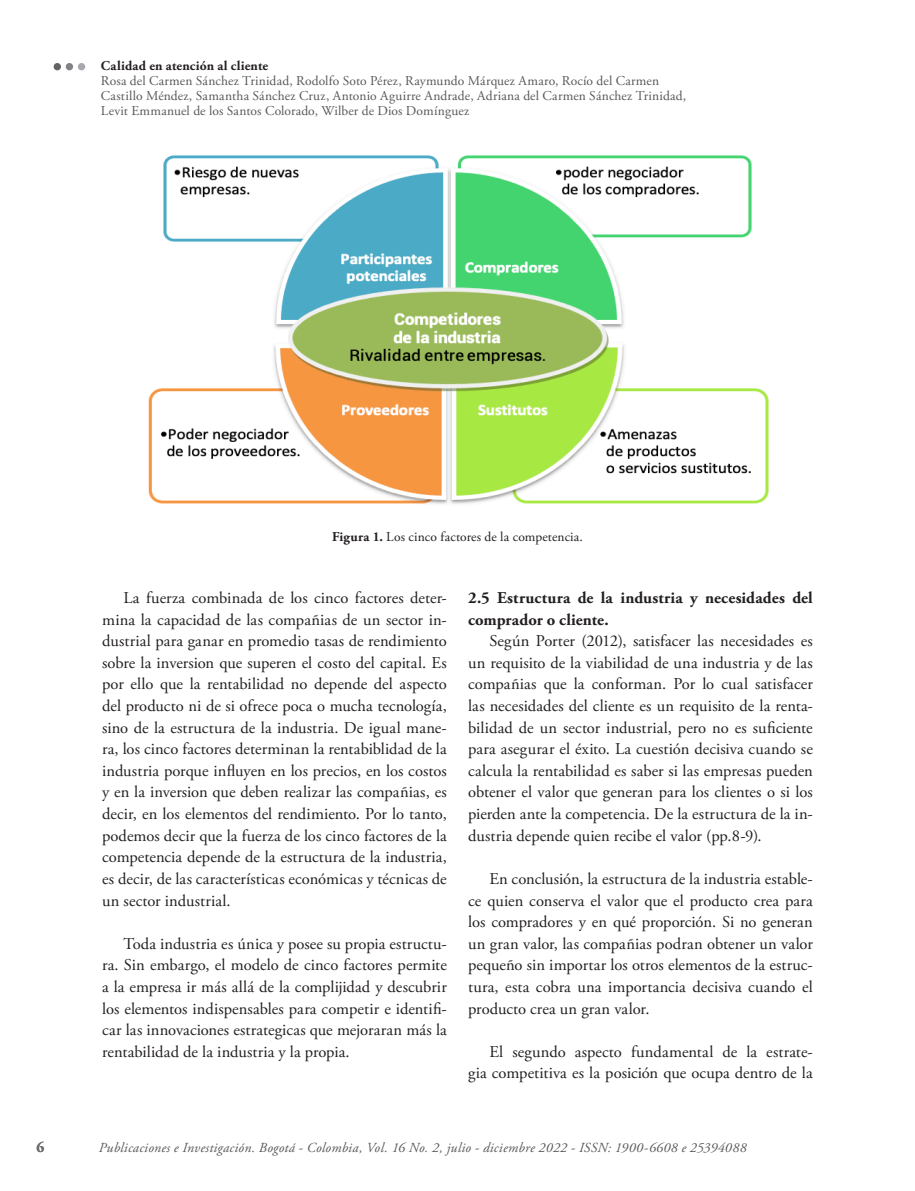
<style>
.page{position:relative;width:915px;height:1191px;background:#fff}
.page>*{position:absolute;margin:0;border:0;box-sizing:border-box;transform-origin:0 0}
.TEXTO_CORRIDO{font:16.5px/21.6px "Adobe Garamond Pro";letter-spacing:-.005em;color:#231f20;text-align:justify}
._3_Subtitulos{font:700 16.5px/21.6px "Adobe Garamond Pro";letter-spacing:.01em;color:#231f20}
.t1{font:700 15px "Adobe Garamond Pro";color:#6c6d70}
.t2{font:italic 13.8px "Adobe Garamond Pro";letter-spacing:.02em;color:#57585a}
.t3{font:13.5px/15px "Adobe Garamond Pro";letter-spacing:.015em;color:#57585a}
._3_Figura_1_linea{font:13.5px "Adobe Garamond Pro";letter-spacing:.015em;color:#231f20}
.t4{font:700 13.5px "Adobe Garamond Pro";letter-spacing:.015em;color:#231f20}
.s1{font-weight:700}
</style>
<div class="page">
<div style="left:54px;top:63px;width:7px;height:7px;background:#636366;border-radius:50%"></div>
<div style="left:66px;top:63px;width:7px;height:7px;background:#808285;border-radius:50%"></div>
<div style="left:78px;top:63px;width:7px;height:7px;background:#a8a9ad;border-radius:50%"></div>
<img style="left:148px;top:155px;width:621px;height:349px">
<p class="t4" style="left:101px;top:58px;width:169px">Calidad en atención al cliente</p>
<p class="t3" style="left:101px;top:74px;width:586px">Rosa del Carmen Sánchez Trinidad, Rodolfo Soto Pérez, Raymundo Márquez Amaro, Rocío del Carmen<br>Castillo Méndez, Samantha Sánchez Cruz, Antonio Aguirre Andrade, Adriana del Carmen Sánchez Trinidad,<br>Levit Emmanuel de los Santos Colorado, Wilber de Dios Domínguez</p>
<p class="_3_Figura_1_linea" style="left:332px;top:529px;width:252px"><span class="s1">Figura 1.</span> Los cinco factores de la competencia.</p>
<p class="TEXTO_CORRIDO" style="left:102px;top:587px;width:346px;text-indent:21px">La fuerza combinada de los cinco factores deter&shy;mina la capacidad de las compañias de un sector in&shy;dustrial para ganar en promedio tasas de rendimiento sobre la inversion que superen el costo del capital. Es por ello que la rentabilidad no depende del aspecto del producto ni de si ofrece poca o mucha tecnología, sino de la estructura de la industria. De igual mane&shy;ra, los cinco factores determinan la rentabiblidad de la industria porque influyen en los precios, en los costos y en la inversion que deben realizar las compañias, es decir, en los elementos del rendimiento. Por lo tanto, podemos decir que la fuerza de los cinco factores de la competencia depende de la estructura de la industria, es decir, de las características económicas y técnicas de un sector industrial.</p>
<p class="TEXTO_CORRIDO" style="left:102px;top:933px;width:346px;text-indent:21px">Toda industria es única y posee su propia estructu&shy;ra. Sin embargo, el modelo de cinco factores permite a la empresa ir más allá de la complijidad y descubrir los elementos indispensables para competir e identifi&shy;car las innovaciones estrategicas que mejoraran más la rentabilidad de la industria y la propia.</p>
<p class="_3_Subtitulos" style="left:468px;top:587px;width:346px">2.5 Estructura de la industria y necesidades del comprador o cliente.</p>
<p class="TEXTO_CORRIDO" style="left:468px;top:631px;width:346px;text-indent:21px">Según Porter (2012), satisfacer las necesidades es un requisito de la viabilidad de una industria y de las compañias que la conforman. Por lo cual satisfacer las necesidades del cliente es un requisito de la renta&shy;bilidad de un sector industrial, pero no es suficiente para asegurar el éxito. La cuestión decisiva cuando se calcula la rentabilidad es saber si las empresas pueden obtener el valor que generan para los clientes o si los pierden ante la competencia. De la estructura de la in&shy;dustria depende quien recibe el valor (pp.8-9).</p>
<p class="TEXTO_CORRIDO" style="left:468px;top:868px;width:346px;text-indent:21px">En conclusión, la estructura de la industria estable&shy;ce quien conserva el valor que el producto crea para los compradores y en qué proporción. Si no generan un gran valor, las compañias podran obtener un valor pequeño sin importar los otros elementos de la estruc&shy;tura, esta cobra una importancia decisiva cuando el producto crea un gran valor.</p>
<p class="TEXTO_CORRIDO" style="left:468px;top:1041px;width:346px;text-align:right">El segundo aspecto fundamental de la estrate&shy;gia competitiva es la posición que ocupa dentro de la</p>
<p class="t1" style="left:36px;top:1138px;width:9px">6</p>
<p class="t2" style="left:99px;top:1139px;width:649px">Publicaciones e Investigación. Bogotá - Colombia, Vol. 16 No. 2, julio - diciembre 2022 - ISSN: 1900-6608 e 25394088</p>
</div>
